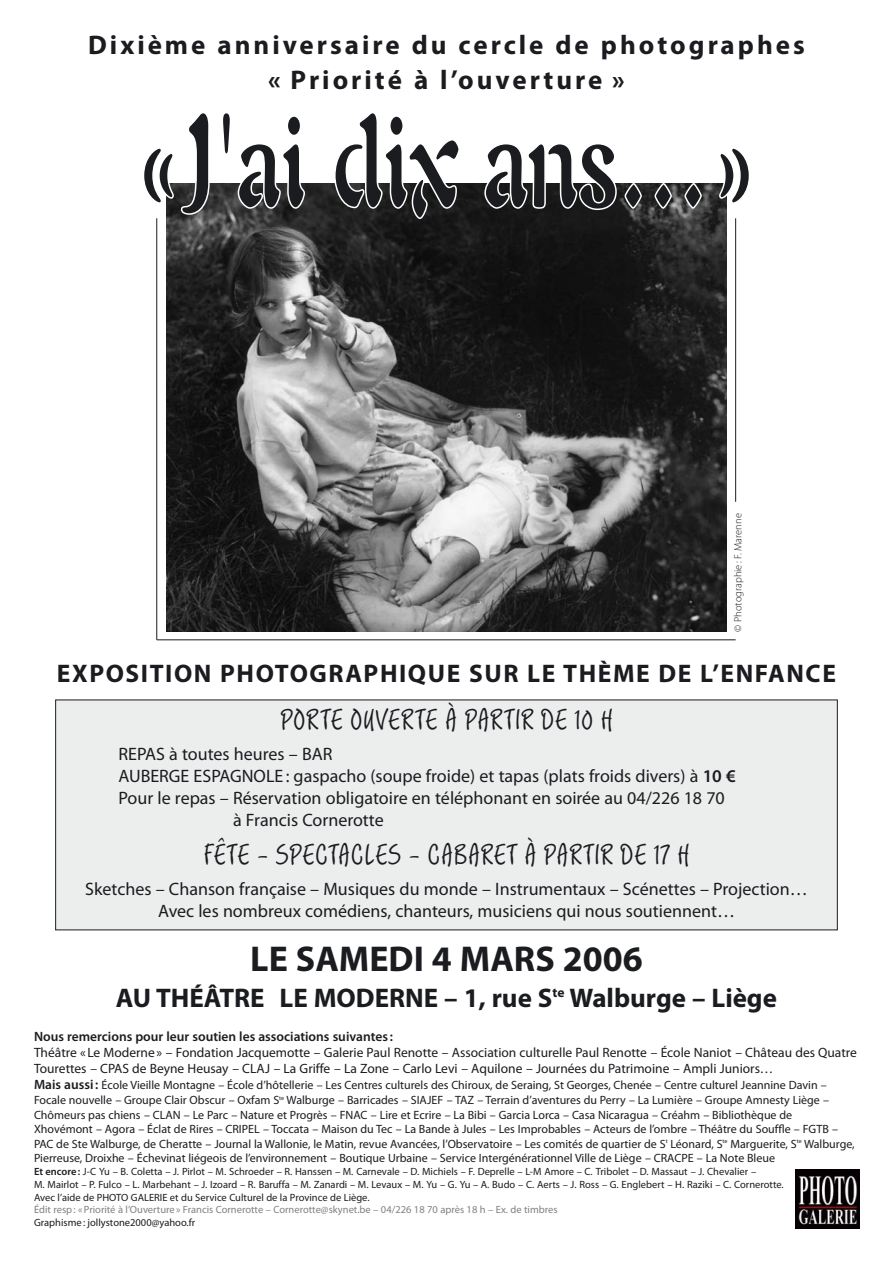
<style>
.page{position:relative;width:893px;height:1263px;background:#fff}
.page>*{position:absolute;margin:0;border:0;box-sizing:border-box;transform-origin:0 0}
.t1{font:700 36px "Myriad Pro";color:#1b1c20}
.t2{font:31.5px "Limehouse Script Plain";letter-spacing:.035em;color:#1b1c20}
.t3{font:700 27px/34.5px "Myriad Pro";letter-spacing:.11em;color:#1b1c20;text-align:center}
.t4{font:700 27px "Myriad Pro";color:#1b1c20}
.t5{font:700 25.5px "Myriad Pro";letter-spacing:.06em;color:#1b1c20}
.t6{font:18px/21.9px "Myriad Pro";color:#1b1c20;text-align:center}
.t7{font:13.5px/16.2px "Myriad Pro";color:#1b1c20}
.t8{font:600 13.5px "Myriad Pro";color:#1b1c20}
.t9{font:12px/14.5px "Myriad Pro";color:#1b1c20}
.t10{font:10.5px/12.6px "Myriad Pro";color:#1b1c20}
.t11{font:10.5px "Myriad Pro";color:#817f84}
.t12{font:300 10.5px "Myriad Pro";color:#1b1c20}
.s1{font-weight:600}
.s2{font-weight:600;font-size:13.5px}
</style>
<div class="page">
<img style="left:166px;top:183px;width:561px;height:448px">
<div style="left:56px;top:700px;width:781px;height:230px;background:#eceeee"></div>
<img style="left:795px;top:1170px;width:64px;height:58px">
<svg style="left:144px;top:113px;width:66px;height:103px"></svg>
<svg style="left:221px;top:113px;width:85px;height:96px"></svg>
<svg style="left:333px;top:113px;width:128px;height:105px"></svg>
<svg style="left:484px;top:144px;width:133px;height:67px"></svg>
<svg style="left:624px;top:183px;width:79px;height:26px;background:#4a4a4b"></svg>
<svg style="left:718px;top:148px;width:31px;height:57px"></svg>
<hr style="left:735px;top:218px;width:1px;height:284px;background:#1b1c20">
<hr style="left:156px;top:218px;width:1px;height:422px;background:#1b1c20">
<hr style="left:157px;top:639px;width:579px;height:1px;background:#1b1c20">
<h3 class="t3" style="left:88px;top:30px;width:718px">Dixième anniversaire du cercle de photographes « Priorité à l’ouverture »</h3>
<p class="t12" style="left:734px;top:632px;width:120px;rotate:-90deg">© Photographie : F. Marenne</p>
<h3 class="t5" style="left:57px;top:664px;width:780px">EXPOSITION PHOTOGRAPHIQUE SUR LE THÈME DE L’ENFANCE</h3>
<h2 class="t2" style="left:280px;top:708px;width:334px">PORTE OUVERTE À PARTIR DE 10 H</h2>
<h3 class="t6" style="left:119px;top:744px;width:215px">REPAS à toutes heures – BAR</h3>
<h3 class="t6" style="left:119px;top:766px;width:619px">AUBERGE ESPAGNOLE : gaspacho (soupe froide) et tapas (plats froids divers) à <span class="s1">10 €</span></h3>
<h3 class="t6" style="left:119px;top:788px;width:608px">Pour le repas – Réservation obligatoire en téléphonant en soirée au 04/226 18 70</h3>
<h3 class="t6" style="left:233px;top:810px;width:152px">à Francis Cornerotte</h3>
<h2 class="t2" style="left:204px;top:842px;width:487px">FÊTE – SPECTACLES – CABARET À PARTIR DE 17 H</h2>
<h3 class="t6" style="left:85px;top:879px;width:724px">Sketches – Chanson française – Musiques du monde – Instrumentaux – Scénettes – Projection…<br>Avec les nombreux comédiens, chanteurs, musiciens qui nous soutiennent…</h3>
<h1 class="t1" style="left:250px;top:945px;width:394px">LE SAMEDI 4 MARS 2006</h1>
<h3 class="t4" style="left:116px;top:988px;width:663px">AU THÉÂTRE LE MODERNE – 1, rue S<sup>te</sup> Walburge – Liège</h3>
<p class="t8" style="left:34px;top:1031px;width:360px">Nous remercions pour leur soutien les associations suivantes :</p>
<p class="t7" style="left:34px;top:1045px;width:824px">Théâtre « Le Moderne » – Fondation Jacquemotte – Galerie Paul Renotte – Association culturelle Paul Renotte – École Naniot – Château des Quatre<br>Tourettes – CPAS de Beyne Heusay – CLAJ – La Griffe – La Zone – Carlo Levi – Aquilone – Journées du Patrimoine – Ampli Juniors…</p>
<p class="t9" style="left:34px;top:1079px;width:822px"><span class="s2">Mais aussi :</span> École Vieille Montagne – École d’hôtellerie – Les Centres culturels des Chiroux, de Seraing, St Georges, Chenée – Centre culturel Jeannine Davin – Focale nouvelle – Groupe Clair Obscur – Oxfam S<sup>te</sup> Walburge – Barricades – SIAJEF – TAZ – Terrain d’aventures du Perry – La Lumière – Groupe Amnesty Liège – Chômeurs pas chiens – CLAN – Le Parc – Nature et Progrès – FNAC – Lire et Ecrire – La Bibi – Garcia Lorca – Casa Nicaragua – Créahm – Bibliothèque de<br>Xhovémont – Agora – Éclat de Rires – CRIPEL – Toccata – Maison du Tec – La Bande à Jules – Les Improbables – Acteurs de l’ombre – Théâtre du Souffle – FGTB – PAC de Ste Walburge, de Cheratte – Journal la Wallonie, le Matin, revue Avancées, l’Observatoire – Les comités de quartier de S<sup>t</sup> Léonard, S<sup>te</sup> Marguerite, S<sup>te</sup> Walburge, Pierreuse, Droixhe – Échevinat liégeois de l’environnement – Boutique Urbaine – Service Intergénérationnel Ville de Liège – CRACPE – La Note Bleue</p>
<p class="t10" style="left:34px;top:1166px;width:751px"><span class="s1">Et encore :</span> J-C Yu – B. Coletta – J. Pirlot – M. Schroeder – R. Hanssen – M. Carnevale – D. Michiels – F. Deprelle – L-M Amore – C. Tribolet – D. Massaut – J. Chevalier –<br>M. Mairlot – P. Fulco – L. Marbehant – J. Izoard – R. Baruffa – M. Zanardi – M. Levaux – M. Yu – G. Yu – A. Budo – C. Aerts – J. Ross – G. Englebert – H. Raziki – C. Cornerotte.<br>Avec l’aide de PHOTO GALERIE et du Service Culturel de la Province de Liège.</p>
<p class="t11" style="left:34px;top:1205px;width:525px">Édit resp : « Priorité à l’Ouverture » Francis Cornerotte – Cornerotte@skynet.be – 04/226 18 70 après 18 h – Ex. de timbres</p>
<p class="t10" style="left:34px;top:1216px;width:163px">Graphisme : jollystone2000@yahoo.fr</p>
</div>
